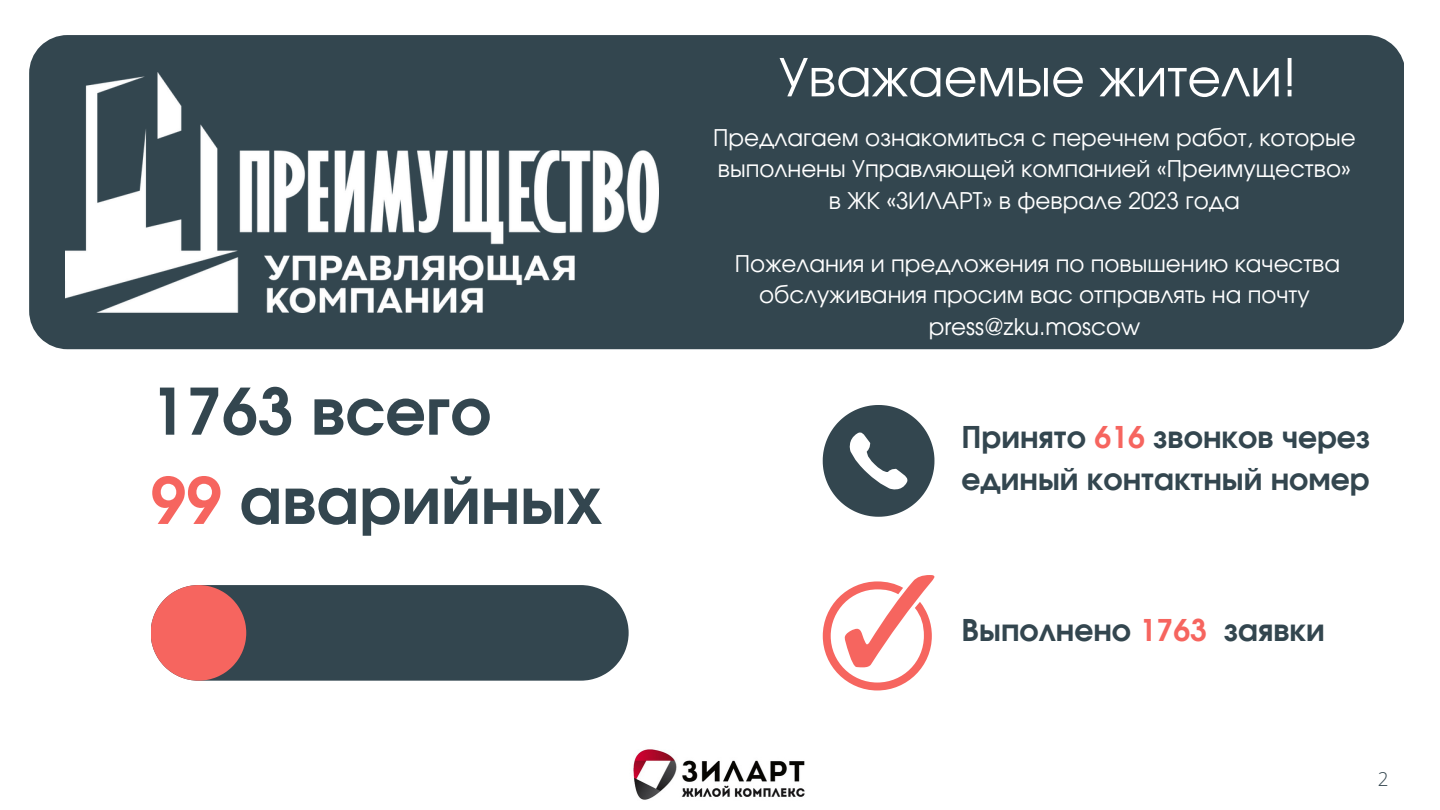
<style>
.page{position:relative;width:1440px;height:810px;background:#fff}
.page>*{position:absolute;margin:0;border:0;box-sizing:border-box;transform-origin:0 0}
.t1{font:700 63.8px/89.2px "Evolventa";color:#33464f}
.t2{font:52px "Evolventa";color:#fff}
.t3{font:700 30px/42px "Evolventa";color:#33464f}
.t4{font:23px/31.5px "Evolventa";color:#fff;text-align:center}
.t5{font:300 19px "Open Sans";color:#33464f}
.s1{color:#f6655f}
</style>
<div class="page">
<div style="left:29px;top:35px;width:1375px;height:314px;background:#33464f"></div>
<img style="left:633px;top:749px;width:172px;height:51px">
<svg style="left:151px;top:585px;width:478px;height:96px;background:#5a5359"></svg>
<img style="left:65px;top:72px;width:594px;height:240px">
<svg style="left:823px;top:405px;width:111px;height:112px"></svg>
<svg style="left:823px;top:575px;width:111px;height:115px"></svg>
<h1 class="t1" style="left:151px;top:371px;width:453px">1763 всего<br><span class="s1">99</span> аварийных</h1>
<h2 class="t2" style="left:779px;top:55px;width:520px">Уважаемые жители!</h2>
<p class="t4" style="left:713px;top:123px;width:644px">Предлагаем ознакомиться с перечнем работ, которые выполнены Управляющей компанией «Преимущество» в ЖК «ЗИЛАРТ» в феврале 2023 года</p>
<p class="t4" style="left:735px;top:249px;width:607px">Пожелания и предложения по повышению качества обслуживания просим вас отправлять на почту press@zku.moscow</p>
<h3 class="t3" style="left:962px;top:418px;width:410px">Принято <span class="s1">616</span> звонков через единый контактный номер</h3>
<h3 class="t3" style="left:962px;top:611px;width:365px">Выполнено <span class="s1">1763</span> заявки</h3>
<p class="t5" style="left:1378px;top:765px;width:12px">2</p>
</div>
